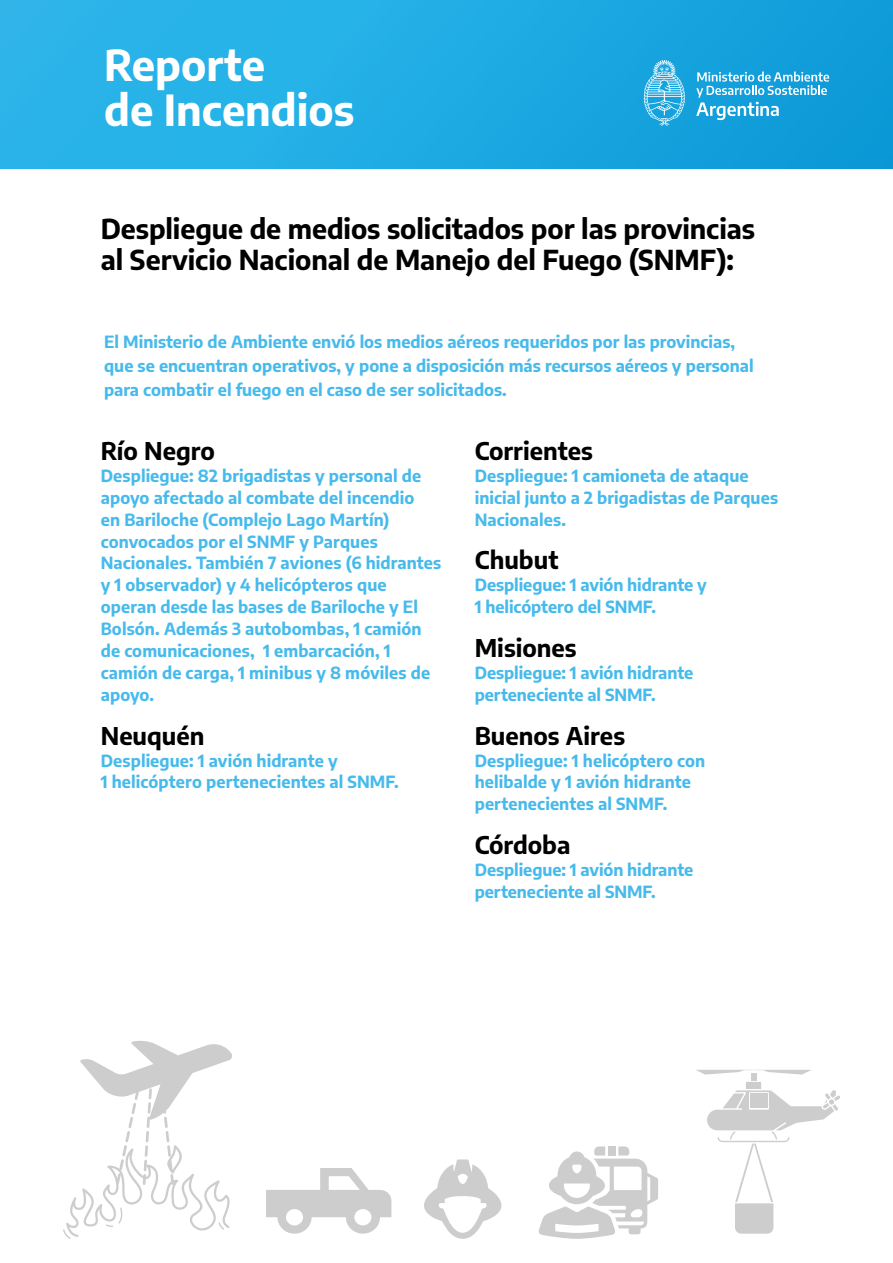
<style>
.page{position:relative;width:893px;height:1263px;background:#fff}
.page>*{position:absolute;margin:0;border:0;box-sizing:border-box;transform-origin:0 0}
.t1{font:700 42px/44.4px "Encode Sans";color:#fff}
.t2{font:700 27px/30.8px "Encode Sans";letter-spacing:-.005em;color:#000}
.t3{font:700 24px "Encode Sans";color:#000}
.t4{font:700 16.5px/21.9px "Encode Sans";letter-spacing:.005em;color:#47baec}
</style>
<div class="page">
<div style="left:0;top:0;width:893px;height:169px;background:linear-gradient(to right,#2fb9ec,#0e9bd8)"></div>
<svg style="left:696px;top:72px;width:133px;height:48px"></svg>
<svg style="left:644px;top:60px;width:41px;height:66px"></svg>
<svg style="left:266px;top:1168px;width:125px;height:66px"></svg>
<svg style="left:424px;top:1159px;width:78px;height:80px"></svg>
<svg style="left:539px;top:1146px;width:119px;height:93px"></svg>
<div style="left:750px;top:1073px;width:6px;height:7px;background:#cdcdcd"></div>
<svg style="left:696px;top:1070px;width:115px;height:4px"></svg>
<svg style="left:707px;top:1082px;width:133px;height:152px"></svg>
<svg style="left:63px;top:1041px;width:169px;height:198px"></svg>
<h1 class="t1" style="left:104px;top:41px;width:252px">Reporte<br>de Incendios</h1>
<h2 class="t2" style="left:101px;top:212px;width:656px">Despliegue de medios solicitados por las provincias al Servicio Nacional de Manejo del Fuego (SNMF):</h2>
<p class="t4" style="left:104px;top:329px;width:651px;line-height:24px">El Ministerio de Ambiente envió los medios aéreos requeridos por las provincias, que se encuentran operativos, y pone a disposición más recursos aéreos y personal para combatir el fuego en el caso de ser solicitados.</p>
<h3 class="t3" style="left:101px;top:433px;width:116px">Río Negro</h3>
<p class="t4" style="left:101px;top:464px;width:342px">Despliegue: 82 brigadistas y personal de apoyo afectado al combate del incendio<br>en Bariloche (Complejo Lago Martín) convocados por el SNMF y Parques Nacionales. También 7 aviones (6 hidrantes y 1 observador) y 4 helicópteros que operan desde las bases de Bariloche y El Bolsón. Además 3 autobombas, 1 camión de comunicaciones, 1 embarcación, 1 camión de carga, 1 minibus y 8 móviles de apoyo.</p>
<h3 class="t3" style="left:101px;top:718px;width:105px">Neuquén</h3>
<p class="t4" style="left:101px;top:748px;width:300px">Despliegue: 1 avión hidrante y<br>1 helicóptero pertenecientes al SNMF.</p>
<h3 class="t3" style="left:475px;top:433px;width:120px">Corrientes</h3>
<p class="t4" style="left:475px;top:464px;width:305px">Despliegue: 1 camioneta de ataque inicial junto a 2 brigadistas de Parques<br>Nacionales.</p>
<h3 class="t3" style="left:475px;top:542px;width:85px">Chubut</h3>
<p class="t4" style="left:475px;top:573px;width:234px">Despliegue: 1 avión hidrante y<br>1 helicóptero del SNMF.</p>
<h3 class="t3" style="left:475px;top:630px;width:103px">Misiones</h3>
<p class="t4" style="left:475px;top:661px;width:220px">Despliegue: 1 avión hidrante perteneciente al SNMF.</p>
<h3 class="t3" style="left:475px;top:718px;width:152px">Buenos Aires</h3>
<p class="t4" style="left:475px;top:748px;width:232px">Despliegue: 1 helicóptero con helibalde y 1 avión hidrante pertenecientes al SNMF.</p>
<h3 class="t3" style="left:475px;top:827px;width:97px">Córdoba</h3>
<p class="t4" style="left:475px;top:858px;width:220px">Despliegue: 1 avión hidrante perteneciente al SNMF.</p>
</div>
